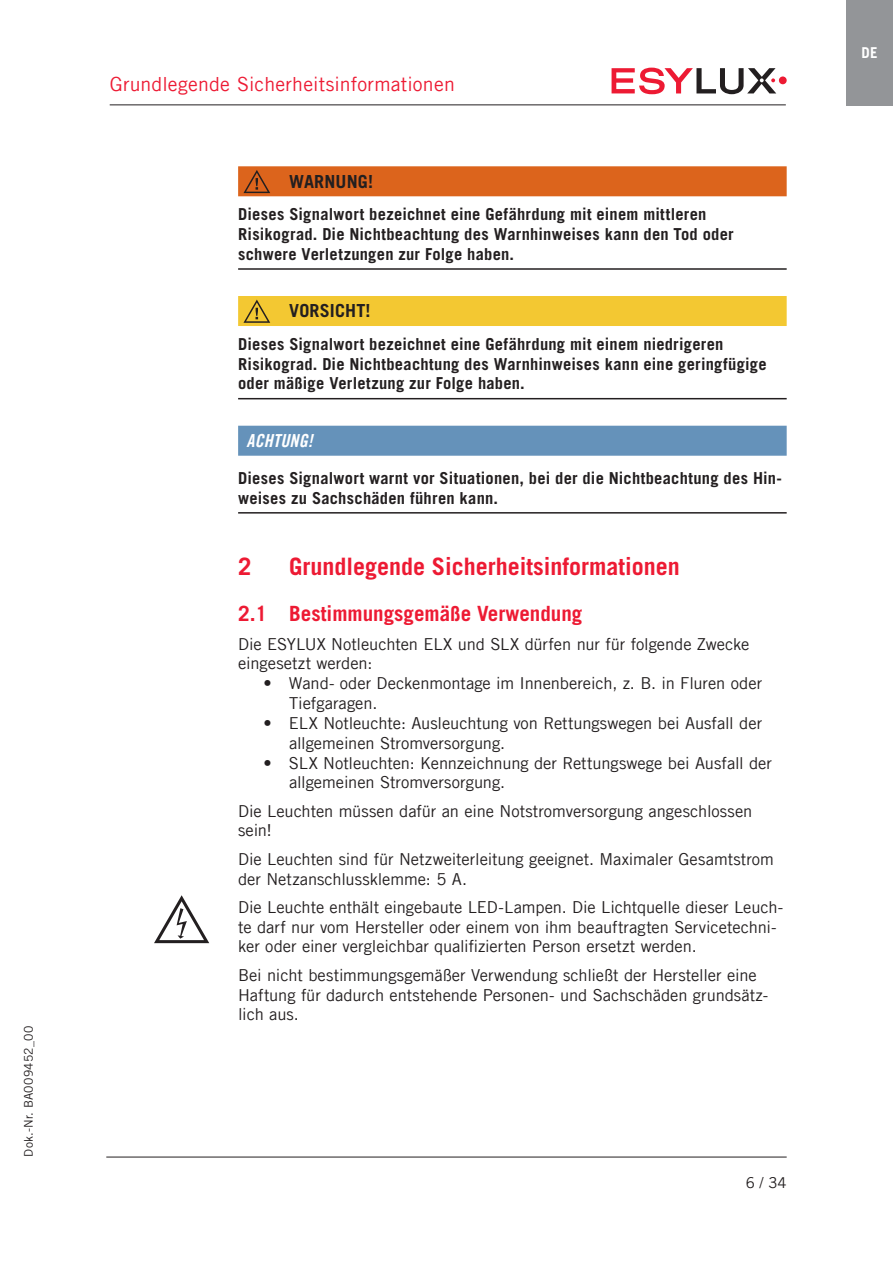
<style>
.page{position:relative;width:893px;height:1263px;background:#fff}
.page>*{position:absolute;margin:0;border:0;box-sizing:border-box;transform-origin:0 0}
.t1{font:700 24px "Trade Gothic LT Com";color:#ed1a33}
.t2{font:700 21px "Trade Gothic LT Com";color:#ed1a33}
.t3{font:19.5px "Trade Gothic LT Com";letter-spacing:.01em;color:#ed1a33}
.t4{font:700 18px "Trade Gothic LT Com";letter-spacing:.01em;color:#231f20}
.t5{font:18px "Trade Gothic LT Com Bd Cn 20 Obl";letter-spacing:.01em;color:#fff}
.t6{font:16.5px/19.8px "Trade Gothic LT Com";letter-spacing:-.005em;color:#231f20}
.t7{font:700 16.5px/19.8px "Trade Gothic LT Com";letter-spacing:.015em;color:#231f20}
.t8{font:15px "Trade Gothic LT Com";color:#231f20}
.t9{font:700 15px "Trade Gothic LT Com";color:#fff}
.t10{font:12px "Trade Gothic LT Com";letter-spacing:.015em;color:#231f20}
</style>
<div class="page">
<hr style="left:106px;top:1157px;width:681px;height:1px;background:#231f20">
<div style="left:779px;top:76px;width:8px;height:8px;background:#ed1a33;border-radius:50%"></div>
<svg style="left:612px;top:68px;width:164px;height:26px"></svg>
<hr style="left:110px;top:104px;width:676px;height:1px;background:#231f20">
<div style="left:846px;top:0;width:47px;height:105px;background:#939598"></div>
<div style="left:238px;top:166px;width:549px;height:30px;background:#dc641c"></div>
<hr style="left:238px;top:268px;width:549px;height:2px;background:#231f20">
<div style="left:238px;top:296px;width:549px;height:30px;background:#f3c832"></div>
<hr style="left:238px;top:398px;width:549px;height:1px;background:#231f20">
<div style="left:238px;top:426px;width:549px;height:30px;background:#6592ba"></div>
<hr style="left:238px;top:512px;width:549px;height:2px;background:#231f20">
<svg style="left:243px;top:170px;width:27px;height:23px"></svg>
<svg style="left:243px;top:300px;width:27px;height:23px"></svg>
<svg style="left:154px;top:895px;width:55px;height:48px"></svg>
<p class="t10" style="left:21px;top:1157px;width:132px;rotate:-90deg">Dok.-Nr. BA009452_00</p>
<p class="t3" style="left:110px;top:72px;width:347px">Grundlegende Sicherheitsinformationen</p>
<p class="t4" style="left:289px;top:170px;width:85px">WARNUNG!</p>
<p class="t7" style="left:238px;top:204px;width:497px">Dieses Signalwort bezeichnet eine Gefährdung mit einem mittleren<br>Risikograd. Die Nichtbeachtung des Warnhinweises kann den Tod oder schwere Verletzungen zur Folge haben.</p>
<p class="t4" style="left:289px;top:300px;width:83px">VORSICHT!</p>
<p class="t7" style="left:238px;top:334px;width:530px">Dieses Signalwort bezeichnet eine Gefährdung mit einem niedrigeren<br>Risikograd. Die Nichtbeachtung des Warnhinweises kann eine geringfügige oder mäßige Verletzung zur Folge haben.</p>
<p class="t5" style="left:247px;top:430px;width:68px">ACHTUNG!</p>
<p class="t7" style="left:238px;top:468px;width:545px">Dieses Signalwort warnt vor Situationen, bei der die Nichtbeachtung des Hin&shy;weises zu Sachschäden führen kann.</p>
<h1 class="t1" style="left:238px;top:552px;width:15px">2</h1>
<h1 class="t1" style="left:289px;top:552px;width:392px">Grundlegende Sicherheitsinformationen</h1>
<p class="t2" style="left:238px;top:601px;width:346px">2.1 Bestimmungsgemäße Verwendung</p>
<p class="t6" style="left:238px;top:634px;width:513px">Die ESYLUX Notleuchten ELX und SLX dürfen nur für folgende Zwecke eingesetzt werden:</p>
<p class="t6" style="left:289px;top:673px;width:475px;text-indent:-26px">• Wand- oder Deckenmontage im Innenbereich, z. B. in Fluren oder<br>Tiefgaragen.</p>
<p class="t6" style="left:289px;top:713px;width:474px;text-indent:-26px">• ELX Notleuchte: Ausleuchtung von Rettungswegen bei Ausfall der allgemeinen Stromversorgung.</p>
<p class="t6" style="left:289px;top:752px;width:484px;text-indent:-26px">• SLX Notleuchten: Kennzeichnung der Rettungswege bei Ausfall der allgemeinen Stromversorgung.</p>
<p class="t6" style="left:238px;top:801px;width:516px">Die Leuchten müssen dafür an eine Notstromversorgung angeschlossen sein!</p>
<p class="t6" style="left:238px;top:849px;width:537px">Die Leuchten sind für Netzweiterleitung geeignet. Maximaler Gesamtstrom der Netzanschlussklemme: 5 A.</p>
<p class="t6" style="left:238px;top:897px;width:547px">Die Leuchte enthält eingebaute LED-Lampen. Die Lichtquelle dieser Leuch&shy;te darf nur vom Hersteller oder einem von ihm beauftragten Servicetechni&shy;ker oder einer vergleichbar qualifizierten Person ersetzt werden.</p>
<p class="t6" style="left:238px;top:965px;width:531px">Bei nicht bestimmungsgemäßer Verwendung schließt der Hersteller eine<br>Haftung für dadurch entstehende Personen- und Sachschäden grundsätz&shy;lich aus.</p>
<p class="t8" style="left:746px;top:1174px;width:42px">6 / 34</p>
<p class="t9" style="left:862px;top:43px;width:17px">DE</p>
</div>
